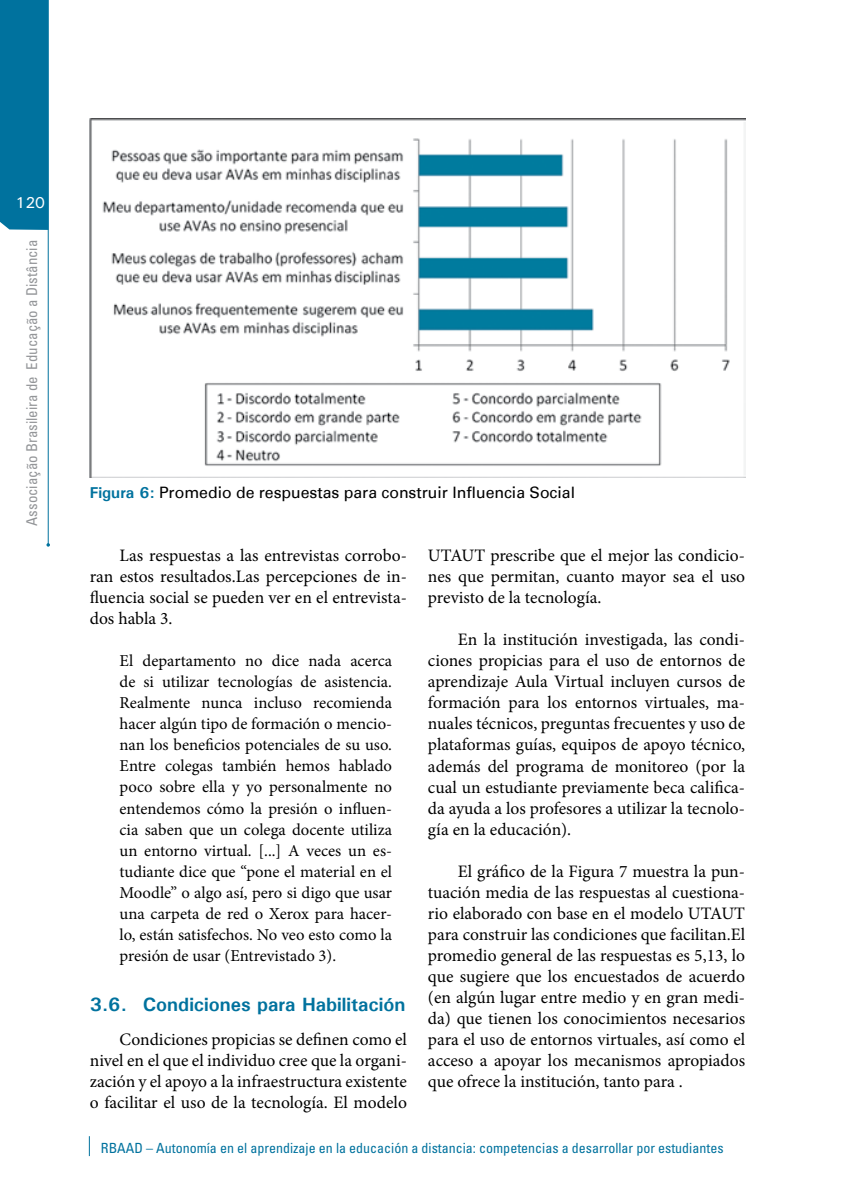
<style>
.page{position:relative;width:844px;height:1191px;background:#fff}
.page>*{position:absolute;margin:0;border:0;box-sizing:border-box;transform-origin:0 0}
.t1{font:700 19.25px "Univers";color:#00729e}
.t2{font:17.5px/21px "Minion Pro";color:#000;text-align:justify}
.t3{font:16.62px/21px "Minion Pro";color:#000;text-align:justify}
.t4{font:15.75px "Univers";color:#000}
.t5{font:500 15.75px "Univers";color:#fff}
.t6{font:condensed 14.88px "Univers";color:#939598}
.t7{font:condensed 14px "Univers";color:#00729e}
.s1{font-weight:700;color:#00729e}
</style>
<div class="page">
<div style="left:0;top:0;width:48px;height:230px;background:#00729e"></div>
<hr style="left:48px;top:0;width:1px;height:545px;background:#00729e">
<svg style="left:89px;top:1136px;width:1px;height:20px"></svg>
<img style="left:90px;top:118px;width:655px;height:359px">
<p class="t5" style="left:15px;top:192px;width:31px">120</p>
<p class="t6" style="left:22px;top:526px;width:287px;rotate:-90deg">Associação Brasileira de Educação a Distância</p>
<p class="t4" style="left:90px;top:483px;width:486px"><span class="s1">Figura 6:</span> Promedio de respuestas para construir Influencia Social</p>
<p class="t2" style="left:90px;top:545px;width:318px;text-indent:30px">Las respuestas a las entrevistas corrobo&shy;ran estos resultados.Las percepciones de in&shy;fluencia social se pueden ver en el entrevista&shy;dos habla 3.</p>
<p class="t3" style="left:119px;top:650px;width:274px">El departamento no dice nada acerca de si utilizar tecnologías de asistencia.<br>Realmente nunca incluso recomienda hacer algún tipo de formación o mencio&shy;nan los beneficios potenciales de su uso.<br>Entre colegas también hemos hablado poco sobre ella y yo personalmente no entendemos cómo la presión o influen&shy;cia saben que un colega docente utiliza un entorno virtual. [...] A veces un es&shy;tudiante dice que “pone el material en el Moodle” o algo así, pero si digo que usar una carpeta de red o Xerox para hacer&shy;lo, están satisfechos. No veo esto como la presión de usar (Entrevistado 3).</p>
<p class="t1" style="left:90px;top:992px;width:317px">3.6. Condiciones para Habilitación</p>
<p class="t2" style="left:90px;top:1028px;width:318px;text-indent:30px">Condiciones propicias se definen como el nivel en el que el individuo cree que la organi&shy;zación y el apoyo a la infraestructura existente o facilitar el uso de la tecnología. El modelo</p>
<p class="t2" style="left:428px;top:545px;width:318px">UTAUT prescribe que el mejor las condicio&shy;nes que permitan, cuanto mayor sea el uso previsto de la tecnología.</p>
<p class="t2" style="left:428px;top:629px;width:318px;text-indent:30px">En la institución investigada, las condi&shy;ciones propicias para el uso de entornos de aprendizaje Aula Virtual incluyen cursos de formación para los entornos virtuales, ma&shy;nuales técnicos, preguntas frecuentes y uso de plataformas guías, equipos de apoyo técnico, además del programa de monitoreo (por la cual un estudiante previamente beca califica&shy;da ayuda a los profesores a utilizar la tecnolo&shy;gía en la educación).</p>
<p class="t2" style="left:428px;top:860px;width:318px;text-indent:30px">El gráfico de la Figura 7 muestra la pun&shy;tuación media de las respuestas al cuestiona&shy;rio elaborado con base en el modelo UTAUT para construir las condiciones que facilitan.El promedio general de las respuestas es 5,13, lo que sugiere que los encuestados de acuerdo (en algún lugar entre medio y en gran medi&shy;da) que tienen los conocimientos necesarios para el uso de entornos virtuales, así como el acceso a apoyar los mecanismos apropiados que ofrece la institución, tanto para .</p>
<p class="t7" style="left:101px;top:1139px;width:624px">RBAAD – Autonomía en el aprendizaje en la educación a distancia: competencias a desarrollar por estudiantes</p>
</div>
